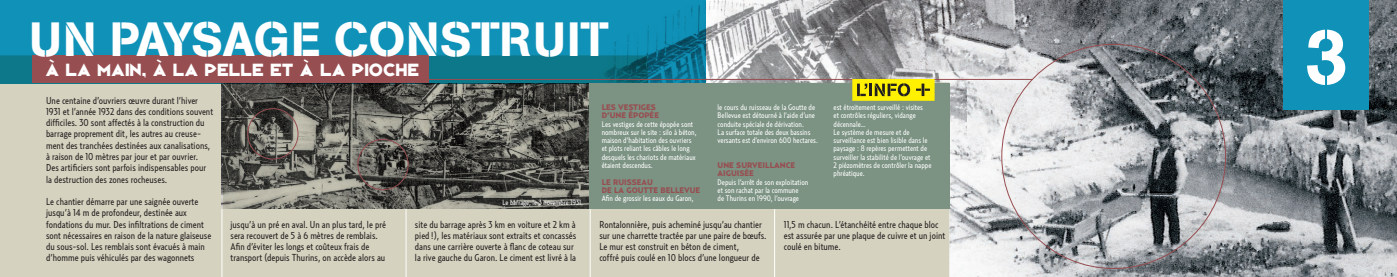
<style>
.page{position:relative;width:1397px;height:277px;background:#fff}
.page>*{position:absolute;margin:0;border:0;box-sizing:border-box;transform-origin:0 0}
.t1{font:77.7px "AG Book Stencil";color:#fff}
.t2{font:47.5px "AG Book Stencil";letter-spacing:.01em;color:#fff}
.t3{font:17.3px "Republik Sans ICG 2";color:#fff}
.t4{font:10px/11.2px "Relay Cond";color:#231f20}
.t5{font:8px/8.2px "Relay Cond";color:#fff}
.t6{font:900 8px/8.2px "Relay";color:#974e51}
.t7{font:7.5px "Relay Cond";color:#fff}
</style>
<div class="page">
<img style="left:949px;top:0;width:447px;height:276px">
<div style="left:0;top:0;width:705px;height:83px;background:#1092b8"></div>
<div style="left:0;top:55px;width:949px;height:221px;background:#d5d2bf"></div>
<div style="left:32px;top:55px;width:396px;height:28px;background:#974e51"></div>
<div style="left:1282px;top:0;width:86px;height:110px;background:#1092b8"></div>
<img style="left:569px;top:0;width:397px;height:144px">
<hr style="left:222px;top:83px;width:1px;height:193px;background:#fff">
<hr style="left:406px;top:209px;width:1px;height:67px;background:#fff">
<hr style="left:590px;top:83px;width:1px;height:193px;background:#fff">
<hr style="left:774px;top:83px;width:1px;height:193px;background:#fff">
<hr style="left:152px;top:79px;width:880px;height:1px;background:#974e51">
<img style="left:222px;top:83px;width:367px;height:125px">
<div style="left:247px;top:108px;width:51px;height:51px;border:1px solid #974e51;border-radius:50%"></div>
<div style="left:357px;top:139px;width:51px;height:51px;border:1px solid #974e51;border-radius:50%"></div>
<div style="left:589px;top:83px;width:360px;height:125px;background:#7c9383"></div>
<svg style="left:852px;top:79px;width:82px;height:22px"></svg>
<svg style="left:856px;top:83px;width:73px;height:13px"></svg>
<h2 class="t2" style="left:30px;top:10px;width:580px">UN PAYSAGE CONSTRUIT</h2>
<p class="t4" style="left:46px;top:94px;width:169px">Une centaine d’ouvriers œuvre durant l’hiver 1931 et l’année 1932 dans des conditions souvent difficiles. 30 sont affectés à la construction du barrage proprement dit, les autres au creuse&shy;ment des tranchées destinées aux canalisations, à raison de 10 mètres par jour et par ouvrier.<br>Des artificiers sont parfois indispensables pour la destruction des zones rocheuses.</p>
<p class="t4" style="left:46px;top:195px;width:167px">Le chantier démarre par une saignée ouverte jusqu’à 14 m de profondeur, destinée aux fondations du mur. Des infiltrations de ciment sont nécessaires en raison de la nature glaiseuse du sous-sol. Les remblais sont évacués à main d’homme puis véhiculés par des wagonnets</p>
<h3 class="t3" style="left:45px;top:59px;width:375px">à LA MAIN, à LA PELLE ET à LA PIOCHE</h3>
<p class="t6" style="left:601px;top:103px;width:59px">LES VESTIGES<br>D’UNE ÉPOPÉE</p>
<p class="t5" style="left:601px;top:119px;width:96px">Les vestiges de cette épopée sont nombreux sur le site : silo à béton, maison d’habitation des ouvriers et plots reliant les câbles le long desquels les chariots de matériaux étaient descendus.</p>
<p class="t6" style="left:601px;top:177px;width:100px">LE RUISSEAU<br>DE LA GOUTTE BELLEVUE</p>
<p class="t5" style="left:601px;top:194px;width:93px">Afin de grossir les eaux du Garon,</p>
<p class="t5" style="left:833px;top:103px;width:99px">est étroitement surveillé : visites<br>et contrôles réguliers, vidange décennale…<br>Le système de mesure et de surveillance est bien lisible dans le paysage : 8 repères permettent de surveiller la stabilité de l’ouvrage et<br>2 piézomètres de contrôler la nappe phréatique.</p>
<p class="t5" style="left:717px;top:103px;width:102px">le cours du ruisseau de la Goutte de Bellevue est détourné à l’aide d’une conduite spéciale de dérivation.<br>La surface totale des deux bassins versants est d’environ 600 hectares.</p>
<p class="t6" style="left:717px;top:161px;width:79px">UNE SURVEILLANCE<br>AIGUISÉE</p>
<p class="t5" style="left:717px;top:177px;width:92px">Depuis l’arrêt de son exploitation et son rachat par la commune<br>de Thurins en 1990, l’ouvrage</p>
<p class="t7" style="left:502px;top:197px;width:82px">Le barrage, le 3 novembre 1931.</p>
<p class="t4" style="left:230px;top:218px;width:157px">jusqu’à un pré en aval. Un an plus tard, le pré sera recouvert de 5 à 6 mètres de remblais.<br>Afin d’éviter les longs et coûteux frais de transport (depuis Thurins, on accède alors au</p>
<p class="t4" style="left:415px;top:218px;width:163px">site du barrage après 3 km en voiture et 2 km à pied !), les matériaux sont extraits et concassés dans une carrière ouverte à flanc de coteau sur la rive gauche du Garon. Le ciment est livré à la</p>
<p class="t4" style="left:599px;top:218px;width:169px">Rontalonnière, puis acheminé jusqu’au chantier sur une charrette tractée par une paire de bœufs.<br>Le mur est construit en béton de ciment,<br>coffré puis coulé en 10 blocs d’une longueur de</p>
<p class="t4" style="left:783px;top:218px;width:163px">11,5 m chacun. L’étanchéité entre chaque bloc est assurée par une plaque de cuivre et un joint coulé en bitume.</p>
<h1 class="t1" style="left:1303px;top:10px;width:45px">3</h1>
</div>
